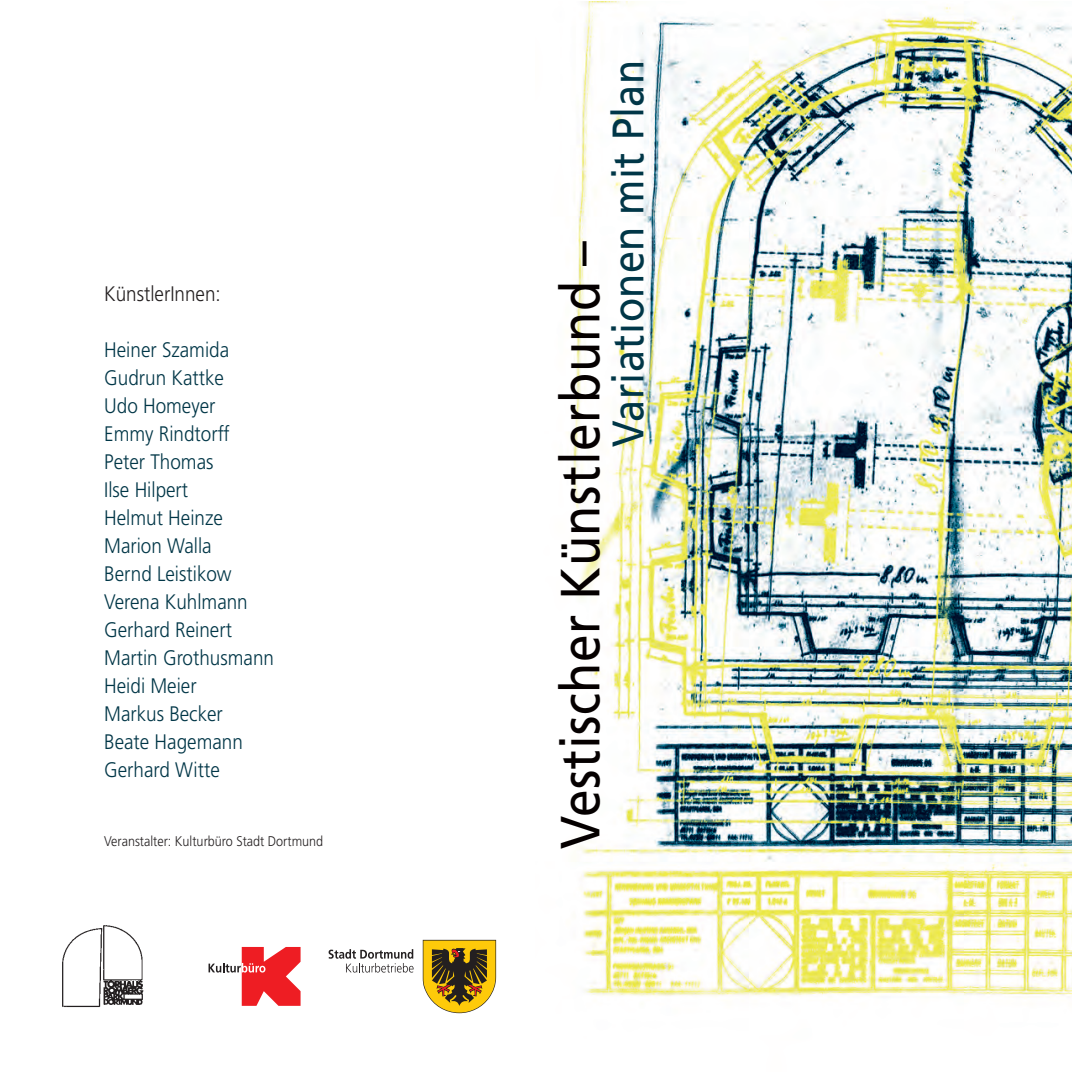
<style>
.page{position:relative;width:1072px;height:1072px;background:#fff}
.page>*{position:absolute;margin:0;border:0;box-sizing:border-box;transform-origin:0 0}
.t1{font:54.95px "Frutiger LT";letter-spacing:.01em;color:#050000;scale:.9 1}
.t2{font:44.1px "Frutiger LT";letter-spacing:.01em;color:#003647;scale:.9 1}
.t3{font:300 21px/28px "Frutiger LT";color:#003647;scale:.9 1}
.t4{font:300 21px "Frutiger LT";color:#231f20;scale:.9 1}
.t5{font:300 14px "Frutiger LT";color:#231f20;scale:.9 1}
</style>
<div class="page">
<svg style="left:328px;top:949px;width:85px;height:23px"></svg>
<svg style="left:208px;top:947px;width:92px;height:58px"></svg>
<svg style="left:423px;top:939px;width:73px;height:74px;background:#a88a2e"></svg>
<img style="left:62px;top:925px;width:82px;height:83px">
<img style="left:568px;top:2px;width:503px;height:997px">
<p class="t4" style="left:104px;top:282px;width:131px">KünstlerInnen:</p>
<p class="t3" style="left:104px;top:336px;width:190px">Heiner Szamida<br>Gudrun Kattke<br>Udo Homeyer<br>Emmy Rindtorff<br>Peter Thomas<br>Ilse Hilpert<br>Helmut Heinze<br>Marion Walla<br>Bernd Leistikow<br>Verena Kuhlmann<br>Gerhard Reinert<br>Martin Grothusmann<br>Heidi Meier<br>Markus Becker<br>Beate Hagemann<br>Gerhard Witte</p>
<p class="t5" style="left:104px;top:832px;width:245px">Veranstalter: Kulturbüro Stadt Dortmund</p>
<h1 class="t1" style="left:548px;top:848px;width:676px;rotate:-90deg">Vestischer Künstlerbund –</h1>
<h2 class="t2" style="left:602px;top:446px;width:431px;rotate:-90deg">Variationen mit Plan</h2>
</div>
